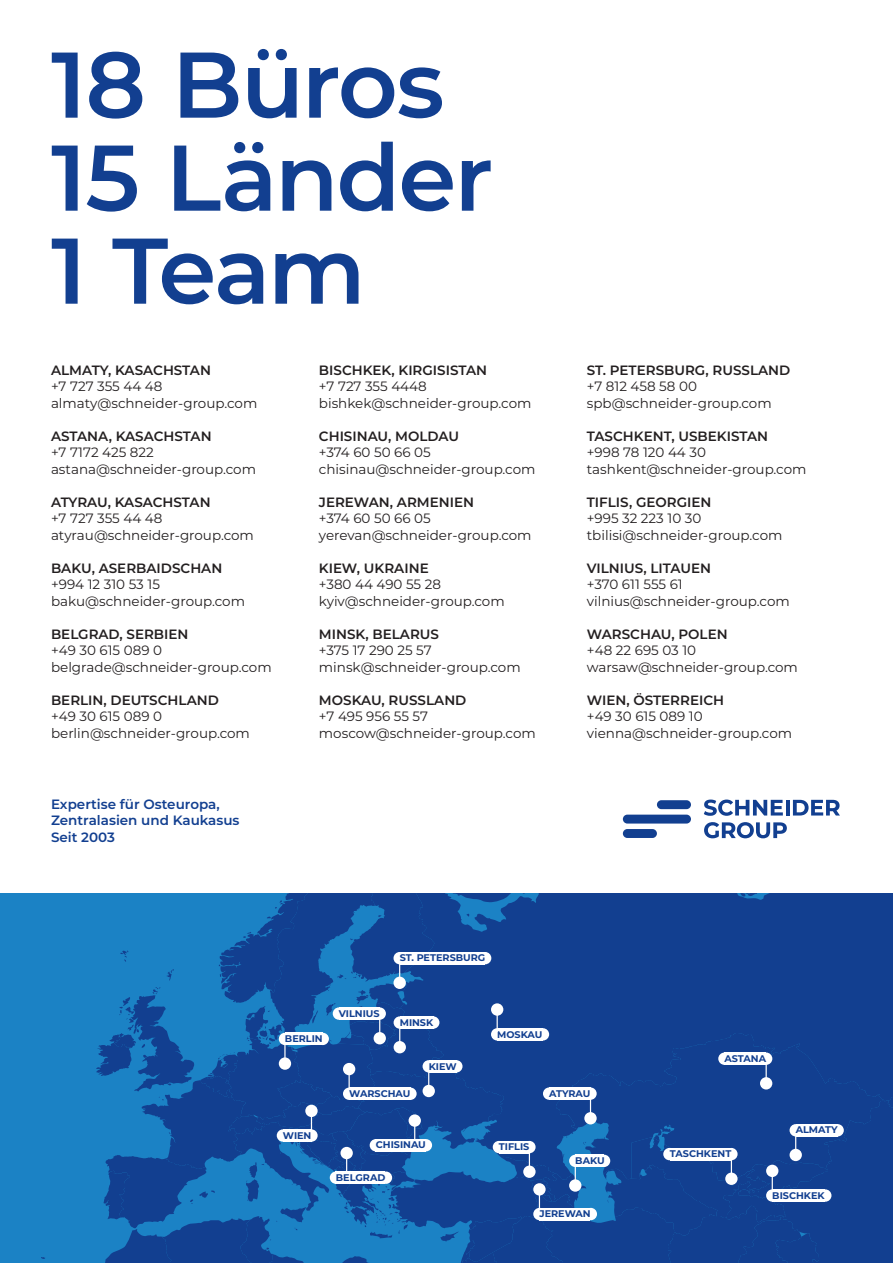
<style>
.page{position:relative;width:893px;height:1263px;background:#fff}
.page>*{position:absolute;margin:0;border:0;box-sizing:border-box;transform-origin:0 0}
.t1{font:600 93px/93px "Montserrat";letter-spacing:-.02em;color:#123f90}
.t2{font:13.5px/16.5px "Montserrat";color:#231f20}
.t3{font:600 13.5px "Montserrat";color:#231f20}
.t4{font:600 13.5px/16.5px "Montserrat";color:#123f90}
.t5{font:700 9.6px "Montserrat";color:#123f90}
</style>
<div class="page">
<div style="left:0;top:893px;width:893px;height:370px;background:#1b82c5"></div>
<svg style="left:704px;top:799px;width:79px;height:17px"></svg>
<hr style="left:786px;top:800px;width:3px;height:15px;background:#123f90">
<svg style="left:793px;top:800px;width:47px;height:15px"></svg>
<svg style="left:704px;top:822px;width:83px;height:16px"></svg>
<div style="left:657px;top:800px;width:34px;height:9px;background:#123f90;border-radius:4px"></div>
<div style="left:623px;top:815px;width:68px;height:8px;background:#123f90;border-radius:4px"></div>
<div style="left:623px;top:829px;width:34px;height:9px;background:#123f90;border-radius:4px"></div>
<svg style="left:41px;top:893px;width:852px;height:370px"></svg>
<h1 class="t1" style="left:51px;top:34px;width:444px">18 Büros<br>15 Länder<br>1 Team</h1>
<p class="t3" style="left:51px;top:360px;width:161px">ALMATY, KASACHSTAN</p>
<p class="t2" style="left:51px;top:378px;width:208px">+7 727 355 44 48 almaty@schneider-group.com</p>
<p class="t3" style="left:51px;top:426px;width:162px">ASTANA, KASACHSTAN</p>
<p class="t2" style="left:51px;top:444px;width:207px">+7 7172 425 822 astana@schneider-group.com</p>
<p class="t3" style="left:51px;top:492px;width:161px">ATYRAU, KASACHSTAN</p>
<p class="t2" style="left:51px;top:510px;width:204px">+7 727 355 44 48 atyrau@schneider-group.com</p>
<p class="t3" style="left:51px;top:558px;width:173px">BAKU, ASERBAIDSCHAN</p>
<p class="t2" style="left:51px;top:576px;width:196px">+994 12 310 53 15 baku@schneider-group.com</p>
<p class="t3" style="left:51px;top:624px;width:139px">BELGRAD, SERBIEN</p>
<p class="t2" style="left:51px;top:642px;width:222px">+49 30 615 089 0 belgrade@schneider-group.com</p>
<p class="t3" style="left:51px;top:690px;width:169px">BERLIN, DEUTSCHLAND</p>
<p class="t2" style="left:51px;top:708px;width:200px">+49 30 615 089 0 berlin@schneider-group.com</p>
<p class="t4" style="left:51px;top:795px;width:190px">Expertise für Osteuropa,<br>Zentralasien und Kaukasus<br>Seit 2003</p>
<p class="t3" style="left:319px;top:360px;width:170px">BISCHKEK, KIRGISISTAN</p>
<p class="t2" style="left:319px;top:378px;width:214px">+7 727 355 4448 bishkek@schneider-group.com</p>
<p class="t3" style="left:319px;top:426px;width:142px">CHISINAU, MOLDAU</p>
<p class="t2" style="left:319px;top:444px;width:218px">+374 60 50 66 05 chisinau@schneider-group.com</p>
<p class="t3" style="left:319px;top:492px;width:157px">JEREWAN, ARMENIEN</p>
<p class="t2" style="left:319px;top:510px;width:214px">+374 60 50 66 05 yerevan@schneider-group.com</p>
<p class="t3" style="left:319px;top:558px;width:111px">KIEW, UKRAINE</p>
<p class="t2" style="left:319px;top:576px;width:187px">+380 44 490 55 28 kyiv@schneider-group.com</p>
<p class="t3" style="left:319px;top:624px;width:122px">MINSK, BELARUS</p>
<p class="t2" style="left:319px;top:642px;width:203px">+375 17 290 25 57 minsk@schneider-group.com</p>
<p class="t3" style="left:319px;top:690px;width:149px">MOSKAU, RUSSLAND</p>
<p class="t2" style="left:319px;top:708px;width:218px">+7 495 956 55 57 moscow@schneider-group.com</p>
<p class="t5" style="left:285px;top:1032px;width:39px">BERLIN</p>
<p class="t5" style="left:339px;top:1006px;width:42px">VILNIUS</p>
<p class="t5" style="left:400px;top:951px;width:87px">ST. PETERSBURG</p>
<p class="t5" style="left:400px;top:1015px;width:35px">MINSK</p>
<p class="t5" style="left:429px;top:1059px;width:29px">KIEW</p>
<p class="t5" style="left:497px;top:1027px;width:47px">MOSKAU</p>
<p class="t3" style="left:587px;top:360px;width:205px">ST. PETERSBURG, RUSSLAND</p>
<p class="t2" style="left:587px;top:378px;width:186px">+7 812 458 58 00 spb@schneider-group.com</p>
<p class="t3" style="left:587px;top:426px;width:183px">TASCHKENT, USBEKISTAN</p>
<p class="t2" style="left:587px;top:444px;width:221px">+998 78 120 44 30 tashkent@schneider-group.com</p>
<p class="t3" style="left:587px;top:492px;width:126px">TIFLIS, GEORGIEN</p>
<p class="t2" style="left:587px;top:510px;width:197px">+995 32 223 10 30 tbilisi@schneider-group.com</p>
<p class="t3" style="left:587px;top:558px;width:126px">VILNIUS, LITAUEN</p>
<p class="t2" style="left:587px;top:576px;width:204px">+370 611 555 61 vilnius@schneider-group.com</p>
<p class="t3" style="left:587px;top:624px;width:142px">WARSCHAU, POLEN</p>
<p class="t2" style="left:587px;top:642px;width:213px">+48 22 695 03 10 warsaw@schneider-group.com</p>
<p class="t3" style="left:587px;top:690px;width:139px">WIEN, ÖSTERREICH</p>
<p class="t2" style="left:587px;top:708px;width:207px">+49 30 615 089 10 vienna@schneider-group.com</p>
<p class="t5" style="left:724px;top:1051px;width:43px">ASTANA</p>
<p class="t5" style="left:283px;top:1128px;width:30px">WIEN</p>
<p class="t5" style="left:349px;top:1086px;width:63px">WARSCHAU</p>
<p class="t5" style="left:376px;top:1138px;width:52px">CHISINAU</p>
<p class="t5" style="left:336px;top:1170px;width:51px">BELGRAD</p>
<p class="t5" style="left:549px;top:1086px;width:43px">ATYRAU</p>
<p class="t5" style="left:499px;top:1140px;width:32px">TIFLIS</p>
<p class="t5" style="left:575px;top:1154px;width:31px">BAKU</p>
<p class="t5" style="left:539px;top:1207px;width:53px">JEREWAN</p>
<p class="t5" style="left:670px;top:1147px;width:63px">TASCHKENT</p>
<p class="t5" style="left:796px;top:1123px;width:43px">ALMATY</p>
<p class="t5" style="left:772px;top:1188px;width:54px">BISCHKEK</p>
</div>
